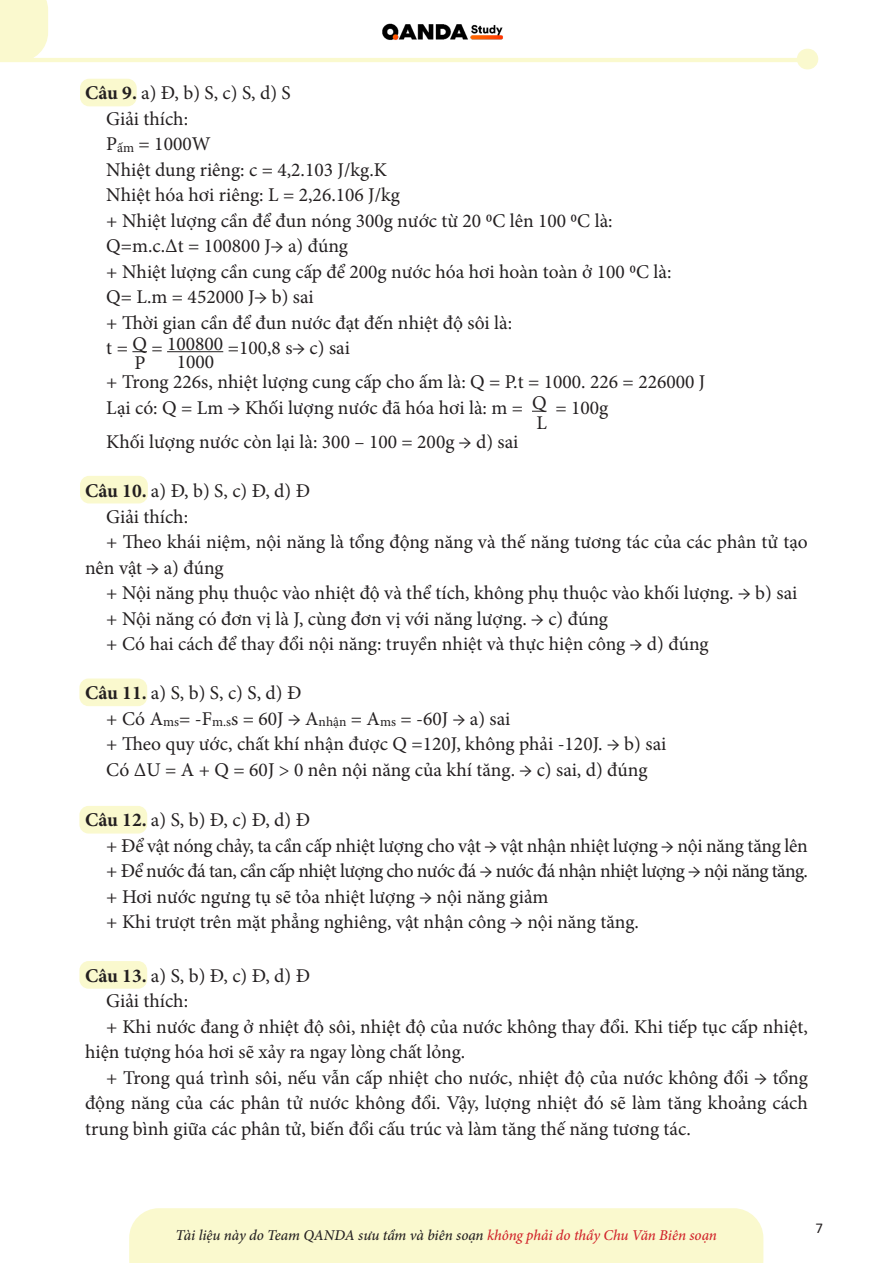
<style>
.page{position:relative;width:893px;height:1263px;background:#fff}
.page>*{position:absolute;margin:0;border:0;box-sizing:border-box;transform-origin:0 0}
.t1{font:19.5px/25.5px "Minion Pro";color:#231f20}
.t2{font:italic 500 15px "Minion Pro";letter-spacing:-.005em;color:#231f20}
.t3{font:15px "Calibri";color:#231f20}
.s1{font-weight:700}
.s2{font-size:13.5px}
.s3{color:#d1232a}
</style>
<div class="page">
<div style="left:0;top:0;width:48px;height:58px;background:#faf9ce"></div>
<hr style="left:0;top:58px;width:812px;height:4px;background:#faf9ce">
<div style="left:798px;top:49px;width:19px;height:20px;background:#faf9ce;border-radius:10px"></div>
<div style="left:797px;top:49px;width:21px;height:20px;border:2px solid #faf9ce;border-radius:10px"></div>
<img style="left:382px;top:23px;width:121px;height:17px">
<div style="left:129px;top:1208px;width:634px;height:55px;background:#faf9ce"></div>
<div style="left:79px;top:961px;width:68px;height:28px;background:#faf9ce;border-radius:9px"></div>
<div style="left:79px;top:806px;width:68px;height:27px;background:#faf9ce;border-radius:9px"></div>
<div style="left:79px;top:678px;width:68px;height:28px;background:#faf9ce;border-radius:9px"></div>
<div style="left:80px;top:476px;width:68px;height:27px;background:#faf9ce;border-radius:9px"></div>
<div style="left:80px;top:79px;width:57px;height:27px;background:#faf9ce;border-radius:9px"></div>
<svg style="left:132px;top:351px;width:15px;height:1px"></svg>
<hr style="left:167px;top:351px;width:56px;height:1px;background:#231f20">
<svg style="left:532px;top:411px;width:14px;height:1px"></svg>
<p class="t1" style="left:106px;top:80px;width:567px;text-indent:-21px"><span class="s1">Câu 9.</span> a) Đ, b) S, c) S, d) S<br>Giải thích:<br>P<span class="s2">ấm</span> = 1000W<br>Nhiệt dung riêng: c = 4,2.103 J/kg.K<br>Nhiệt hóa hơi riêng: L = 2,26.106 J/kg<br>+ Nhiệt lượng cần để đun nóng 300g nước từ 20 0C lên 100 0C là:<br>Q=m.c.∆t = 100800 J→ a) đúng<br>+ Nhiệt lượng cần cung cấp để 200g nước hóa hơi hoàn toàn ở 100 0C là:<br>Q= L.m = 452000 J→ b) sai<br>+ Thời gian cần để đun nước đạt đến nhiệt độ sôi là:<br>t = Q = 100800 =100,8 s→ c) sai</p>
<p class="t1" style="left:106px;top:369px;width:601px">+ Trong 226s, nhiệt lượng cung cấp cho ấm là: Q = P.t = 1000. 226 = 226000 J<br>Lại có: Q = Lm → Khối lượng nước đã hóa hơi là: m = Q = 100g</p>
<p class="t1" style="left:106px;top:429px;width:414px">Khối lượng nước còn lại là: 300 – 100 = 200g → d) sai</p>
<p class="t1" style="left:135px;top:350px;width:12px">P</p>
<p class="t1" style="left:177px;top:349px;width:39px">1000</p>
<p class="t1" style="left:536px;top:411px;width:12px">L</p>
<p class="t1" style="left:85px;top:478px;width:227px"><span class="s1">Câu 10.</span> a) Đ, b) S, c) Đ, d) Đ</p>
<p class="t1" style="left:106px;top:504px;width:83px">Giải thích:</p>
<p class="t1" style="left:106px;top:529px;width:703px">+ Theo khái niệm, nội năng là tổng động năng và thế năng tương tác của các phân tử tạo</p>
<p class="t1" style="left:85px;top:555px;width:140px">nên vật → a) đúng</p>
<p class="t1" style="left:106px;top:580px;width:692px">+ Nội năng phụ thuộc vào nhiệt độ và thể tích, không phụ thuộc vào khối lượng. → b) sai</p>
<p class="t1" style="left:106px;top:606px;width:503px">+ Nội năng có đơn vị là J, cùng đơn vị với năng lượng. → c) đúng</p>
<p class="t1" style="left:106px;top:631px;width:604px">+ Có hai cách để thay đổi nội năng: truyền nhiệt và thực hiện công → d) đúng</p>
<p class="t1" style="left:106px;top:680px;width:561px;text-indent:-21px"><span class="s1">Câu 11.</span> a) S, b) S, c) S, d) Đ<br>+ Có A<span class="s2">ms</span>= -F<span class="s2">m.s</span>s = 60J → A<span class="s2">nhận</span> = A<span class="s2">ms</span> = -60J → a) sai<br>+ Theo quy ước, chất khí nhận được Q =120J, không phải -120J. → b) sai Có ∆U = A + Q = 60J &gt; 0 nên nội năng của khí tăng. → c) sai, d) đúng</p>
<p class="t1" style="left:106px;top:807px;width:703px;text-indent:-21px"><span class="s1">Câu 12.</span> a) S, b) Đ, c) Đ, d) Đ<br>+ Để vật nóng chảy, ta cần cấp nhiệt lượng cho vật → vật nhận nhiệt lượng → nội năng tăng lên + Để nước đá tan, cần cấp nhiệt lượng cho nước đá → nước đá nhận nhiệt lượng → nội năng tăng. + Hơi nước ngưng tụ sẽ tỏa nhiệt lượng → nội năng giảm<br>+ Khi trượt trên mặt phẳng nghiêng, vật nhận công → nội năng tăng.</p>
<p class="t1" style="left:85px;top:963px;width:227px"><span class="s1">Câu 13.</span> a) S, b) Đ, c) Đ, d) Đ</p>
<p class="t1" style="left:106px;top:988px;width:83px">Giải thích:</p>
<p class="t1" style="left:106px;top:1014px;width:703px">+ Khi nước đang ở nhiệt độ sôi, nhiệt độ của nước không thay đổi. Khi tiếp tục cấp nhiệt,</p>
<p class="t1" style="left:85px;top:1039px;width:382px">hiện tượng hóa hơi sẽ xảy ra ngay lòng chất lỏng.</p>
<p class="t1" style="left:106px;top:1065px;width:703px">+ Trong quá trình sôi, nếu vẫn cấp nhiệt cho nước, nhiệt độ của nước không đổi → tổng</p>
<p class="t1" style="left:85px;top:1090px;width:724px">động năng của các phân tử nước không đổi. Vậy, lượng nhiệt đó sẽ làm tăng khoảng cách</p>
<p class="t1" style="left:85px;top:1116px;width:607px">trung bình giữa các phân tử, biến đổi cấu trúc và làm tăng thế năng tương tác.</p>
<p class="t2" style="left:176px;top:1225px;width:543px">Tài liệu này do Team QANDA sưu tầm và biên soạn <span class="s3">không phải do thầy Chu Văn Biên soạn</span></p>
<p class="t3" style="left:815px;top:1217px;width:9px">7</p>
</div>
